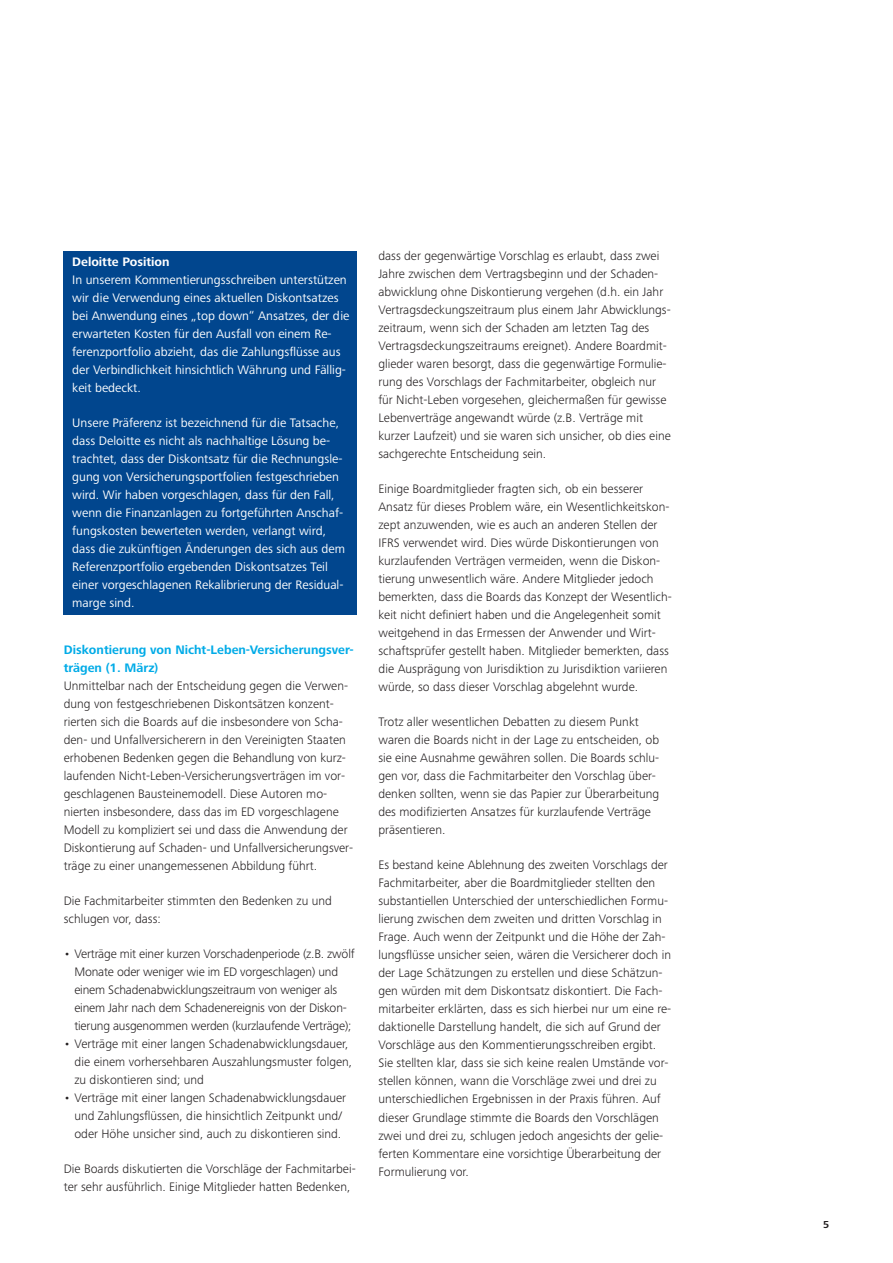
<style>
.page{position:relative;width:893px;height:1263px;background:#fff}
.page>*{position:absolute;margin:0;border:0;box-sizing:border-box;transform-origin:0 0}
.t1{font:300 12.75px/18px "Frutiger Next Pro";color:#231f20}
.t2{font:12.75px/18px "Frutiger Next Pro";color:#fff}
.t3{font:700 12.75px/18px "Frutiger Next Pro";color:#00abe7}
.t4{font:700 12.75px "Frutiger Next Pro";color:#fff}
.t5{font:700 10.5px "Frutiger Next Pro";color:#231f20}
</style>
<div class="page">
<div style="left:64px;top:251px;width:293px;height:363px;background:#01468e"></div>
<p class="t4" style="left:72px;top:255px;width:99px">Deloitte Position</p>
<p class="t2" style="left:72px;top:271px;width:279px">In unserem Kommentierungsschreiben unterstützen wir die Verwendung eines aktuellen Diskontsatzes bei Anwendung eines „top down“ Ansatzes, der die erwarteten Kosten für den Ausfall von einem Re&shy;ferenzportfolio abzieht, das die Zahlungsflüsse aus der Verbindlichkeit hinsichtlich Währung und Fällig&shy;keit bedeckt.</p>
<p class="t2" style="left:72px;top:414px;width:274px">Unsere Präferenz ist bezeichnend für die Tatsache, dass Deloitte es nicht als nachhaltige Lösung be&shy;trachtet, dass der Diskontsatz für die Rechnungsle&shy;gung von Versicherungsportfolien festgeschrieben wird. Wir haben vorgeschlagen, dass für den Fall, wenn die Finanzanlagen zu fortgeführten Anschaf&shy;fungskosten bewerteten werden, verlangt wird, dass die zukünftigen Änderungen des sich aus dem Referenzportfolio ergebenden Diskontsatzes Teil einer vorgeschlagenen Rekalibrierung der Residual&shy;marge sind.</p>
<p class="t3" style="left:64px;top:641px;width:292px">Diskontierung von Nicht-Leben-Versicherungsver&shy;trägen (1. März)</p>
<p class="t1" style="left:64px;top:677px;width:291px">Unmittelbar nach der Entscheidung gegen die Verwen&shy;dung von festgeschriebenen Diskontsätzen konzent&shy;rierten sich die Boards auf die insbesondere von Scha&shy;den- und Unfallversicherern in den Vereinigten Staaten erhobenen Bedenken gegen die Behandlung von kurz&shy;laufenden Nicht-Leben-Versicherungsverträgen im vor&shy;geschlagenen Bausteinemodell. Diese Autoren mo&shy;nierten insbesondere, dass das im ED vorgeschlagene Modell zu kompliziert sei und dass die Anwendung der Diskontierung auf Schaden- und Unfallversicherungsver&shy;träge zu einer unangemessenen Abbildung führt.</p>
<p class="t1" style="left:64px;top:892px;width:270px">Die Fachmitarbeiter stimmten den Bedenken zu und schlugen vor, dass:</p>
<p class="t1" style="left:64px;top:945px;width:292px;text-align:center">• Verträge mit einer kurzen Vorschadenperiode (z.B. zwölf Monate oder weniger wie im ED vorgeschlagen) und einem Schadenabwicklungszeitraum von weniger als einem Jahr nach dem Schadenereignis von der Diskon&shy;tierung ausgenommen werden (kurzlaufende Verträge);</p>
<p class="t1" style="left:74px;top:1035px;width:279px;text-indent:-11px">• Verträge mit einer langen Schadenabwicklungsdauer, die einem vorhersehbaren Auszahlungsmuster folgen, zu diskontieren sind; und</p>
<p class="t1" style="left:64px;top:1089px;width:284px;text-align:center">• Verträge mit einer langen Schadenabwicklungsdauer und Zahlungsflüssen, die hinsichtlich Zeitpunkt und/ oder Höhe unsicher sind, auch zu diskontieren sind.</p>
<p class="t1" style="left:64px;top:1160px;width:293px">Die Boards diskutierten die Vorschläge der Fachmitarbei&shy;ter sehr ausführlich. Einige Mitglieder hatten Bedenken,</p>
<p class="t1" style="left:378px;top:247px;width:294px">dass der gegenwärtige Vorschlag es erlaubt, dass zwei Jahre zwischen dem Vertragsbeginn und der Schaden&shy;abwicklung ohne Diskontierung vergehen (d.h. ein Jahr Vertragsdeckungszeitraum plus einem Jahr Abwicklungs&shy;zeitraum, wenn sich der Schaden am letzten Tag des Vertragsdeckungszeitraums ereignet). Andere Boardmit&shy;glieder waren besorgt, dass die gegenwärtige Formulie&shy;rung des Vorschlags der Fachmitarbeiter, obgleich nur für Nicht-Leben vorgesehen, gleichermaßen für gewisse Lebenverträge angewandt würde (z.B. Verträge mit kurzer Laufzeit) und sie waren sich unsicher, ob dies eine sachgerechte Entscheidung sein.</p>
<p class="t1" style="left:378px;top:480px;width:295px">Einige Boardmitglieder fragten sich, ob ein besserer Ansatz für dieses Problem wäre, ein Wesentlichkeitskon&shy;zept anzuwenden, wie es auch an anderen Stellen der IFRS verwendet wird. Dies würde Diskontierungen von kurzlaufenden Verträgen vermeiden, wenn die Diskon&shy;tierung unwesentlich wäre. Andere Mitglieder jedoch bemerkten, dass die Boards das Konzept der Wesentlich&shy;keit nicht definiert haben und die Angelegenheit somit weitgehend in das Ermessen der Anwender und Wirt&shy;schaftsprüfer gestellt haben. Mitglieder bemerkten, dass die Ausprägung von Jurisdiktion zu Jurisdiktion variieren würde, so dass dieser Vorschlag abgelehnt wurde.</p>
<p class="t1" style="left:378px;top:713px;width:282px">Trotz aller wesentlichen Debatten zu diesem Punkt waren die Boards nicht in der Lage zu entscheiden, ob sie eine Ausnahme gewähren sollen. Die Boards schlu&shy;gen vor, dass die Fachmitarbeiter den Vorschlag über&shy;denken sollten, wenn sie das Papier zur Überarbeitung des modifizierten Ansatzes für kurzlaufende Verträge präsentieren.</p>
<p class="t1" style="left:378px;top:856px;width:294px">Es bestand keine Ablehnung des zweiten Vorschlags der Fachmitarbeiter, aber die Boardmitglieder stellten den substantiellen Unterschied der unterschiedlichen Formu&shy;lierung zwischen dem zweiten und dritten Vorschlag in Frage. Auch wenn der Zeitpunkt und die Höhe der Zah&shy;lungsflüsse unsicher seien, wären die Versicherer doch in der Lage Schätzungen zu erstellen und diese Schätzun&shy;gen würden mit dem Diskontsatz diskontiert. Die Fach&shy;mitarbeiter erklärten, dass es sich hierbei nur um eine re&shy;daktionelle Darstellung handelt, die sich auf Grund der Vorschläge aus den Kommentierungsschreiben ergibt.<br>Sie stellten klar, dass sie sich keine realen Umstände vor&shy;stellen können, wann die Vorschläge zwei und drei zu unterschiedlichen Ergebnissen in der Praxis führen. Auf dieser Grundlage stimmte die Boards den Vorschlägen zwei und drei zu, schlugen jedoch angesichts der gelie&shy;ferten Kommentare eine vorsichtige Überarbeitung der Formulierung vor.</p>
<p class="t5" style="left:823px;top:1218px;width:8px">5</p>
</div>
